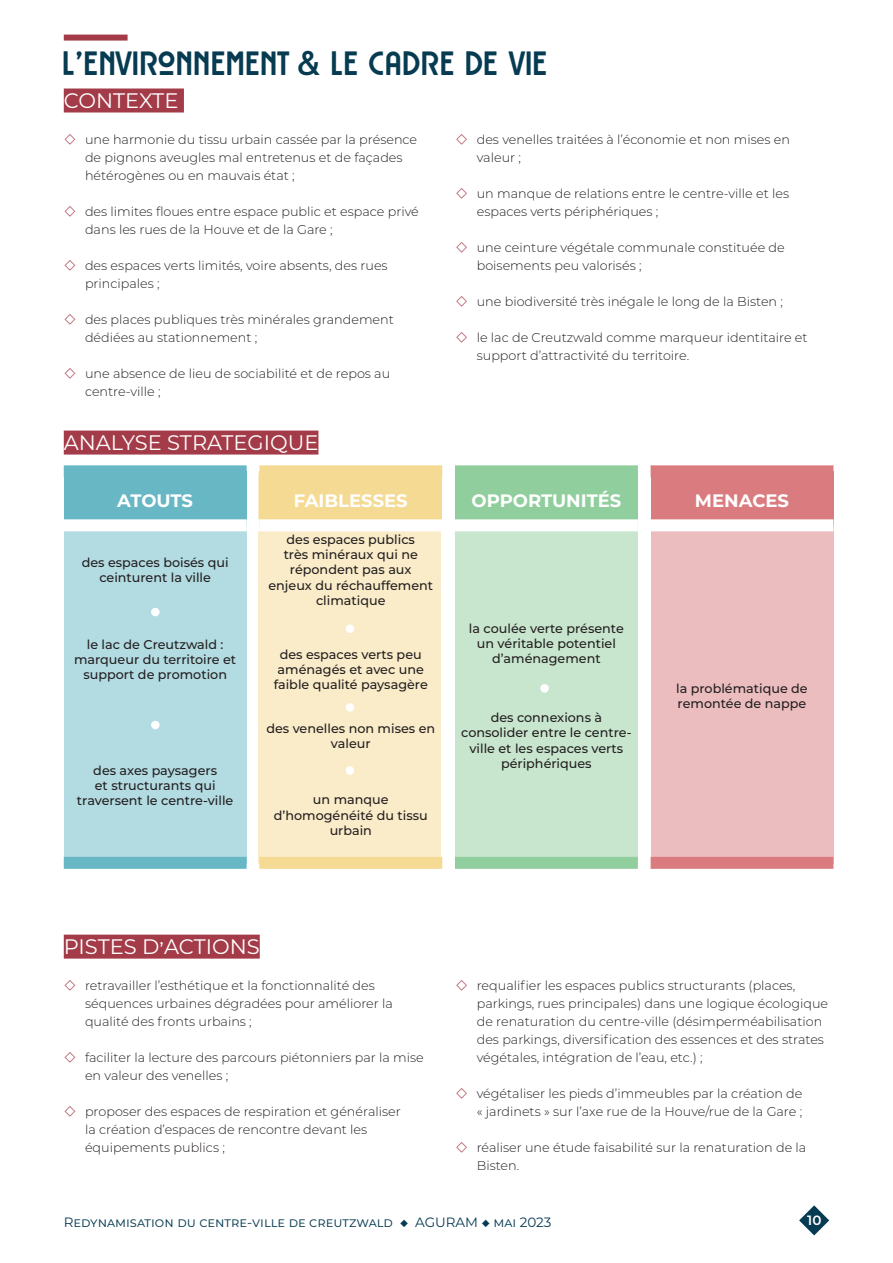
<style>
.page{position:relative;width:893px;height:1263px;background:#fff}
.page>*{position:absolute;margin:0;border:0;box-sizing:border-box;transform-origin:0 0}
.t1{font:33px "Rousseau Deco";color:#063b51}
.t2{font:21px "Montserrat";color:#fff}
.t3{font:700 18px "Montserrat";color:#fff}
.t4{font:13.5px "Montserrat";color:#063b51}
.t5{font:600 13.5px "Montserrat";color:#fff}
.t6{font:300 12.75px/18px "Montserrat";color:#231f20}
.t7{font:500 12.75px/15.3px "Montserrat";color:#231f20;text-align:center}
</style>
<div class="page">
<svg style="left:799px;top:1205px;width:30px;height:30px"></svg>
<div style="left:64px;top:473px;width:183px;height:391px;background:#b3dbe2"></div>
<div style="left:259px;top:473px;width:182px;height:391px;background:#faecc9"></div>
<div style="left:455px;top:473px;width:183px;height:391px;background:#c8e6ce"></div>
<div style="left:651px;top:473px;width:182px;height:391px;background:#ecbdbf"></div>
<div style="left:64px;top:35px;width:64px;height:6px;background:#a43b48"></div>
<div style="left:64px;top:89px;width:120px;height:24px;background:#a43b48"></div>
<div style="left:64px;top:431px;width:254px;height:24px;background:#a43b48"></div>
<div style="left:64px;top:471px;width:183px;height:54px;background:#68b7c5"></div>
<div style="left:259px;top:471px;width:183px;height:54px;background:#f5da93"></div>
<div style="left:455px;top:471px;width:183px;height:54px;background:#91ce9e"></div>
<div style="left:651px;top:471px;width:182px;height:54px;background:#da7c7f"></div>
<div style="left:64px;top:519px;width:183px;height:12px;background:#fff"></div>
<div style="left:259px;top:519px;width:183px;height:12px;background:#fff"></div>
<div style="left:455px;top:519px;width:183px;height:12px;background:#fff"></div>
<div style="left:651px;top:519px;width:182px;height:12px;background:#fff"></div>
<div style="left:64px;top:465px;width:183px;height:12px;background:#68b7c5"></div>
<div style="left:64px;top:857px;width:183px;height:12px;background:#68b7c5"></div>
<div style="left:259px;top:465px;width:183px;height:12px;background:#f5da93"></div>
<div style="left:259px;top:857px;width:183px;height:12px;background:#f5da93"></div>
<div style="left:455px;top:465px;width:183px;height:12px;background:#91ce9e"></div>
<div style="left:455px;top:857px;width:183px;height:12px;background:#91ce9e"></div>
<div style="left:651px;top:465px;width:182px;height:12px;background:#da7c7f"></div>
<div style="left:651px;top:857px;width:182px;height:12px;background:#da7c7f"></div>
<div style="left:64px;top:935px;width:196px;height:24px;background:#a43b48"></div>
<div style="left:151px;top:608px;width:9px;height:8px;background:#fff;border-radius:50%"></div>
<div style="left:346px;top:624px;width:8px;height:9px;background:#fff;border-radius:50%"></div>
<div style="left:540px;top:684px;width:9px;height:9px;background:#fff;border-radius:50%"></div>
<div style="left:346px;top:703px;width:8px;height:9px;background:#fff;border-radius:50%"></div>
<div style="left:151px;top:721px;width:9px;height:8px;background:#fff;border-radius:50%"></div>
<div style="left:346px;top:766px;width:8px;height:9px;background:#fff;border-radius:50%"></div>
<h1 class="t1" style="left:64px;top:42px;width:487px">L’ENVIRONNEMENT &amp; LE CADRE DE VIE</h1>
<h2 class="t2" style="left:64px;top:86px;width:116px">CONTEXTE</h2>
<p class="t6" style="left:85px;top:130px;width:334px">une harmonie du tissu urbain cassée par la présence de pignons aveugles mal entretenus et de façades hétérogènes ou en mauvais état ;</p>
<p class="t6" style="left:85px;top:202px;width:335px">des limites floues entre espace public et espace privé dans les rues de la Houve et de la Gare ;</p>
<p class="t6" style="left:85px;top:256px;width:304px">des espaces verts limités, voire absents, des rues principales ;</p>
<p class="t6" style="left:85px;top:310px;width:310px">des places publiques très minérales grandement dédiées au stationnement ;</p>
<p class="t6" style="left:85px;top:364px;width:307px">une absence de lieu de sociabilité et de repos au centre-ville ;</p>
<p class="t6" style="left:477px;top:130px;width:315px">des venelles traitées à l’économie et non mises en valeur ;</p>
<p class="t6" style="left:477px;top:184px;width:314px">un manque de relations entre le centre-ville et les espaces verts périphériques ;</p>
<p class="t6" style="left:477px;top:238px;width:310px">une ceinture végétale communale constituée de boisements peu valorisés ;</p>
<p class="t6" style="left:477px;top:292px;width:308px">une biodiversité très inégale le long de la Bisten ;</p>
<p class="t6" style="left:477px;top:328px;width:332px">le lac de Creutzwald comme marqueur identitaire et support d’attractivité du territoire.</p>
<h2 class="t2" style="left:64px;top:428px;width:256px">ANALYSE STRATEGIQUE</h2>
<h3 class="t3" style="left:117px;top:488px;width:77px">ATOUTS</h3>
<h3 class="t3" style="left:294px;top:488px;width:115px">FAIBLESSES</h3>
<h3 class="t3" style="left:471px;top:488px;width:151px">OPPORTUNITÉS</h3>
<h3 class="t3" style="left:695px;top:488px;width:96px">MENACES</h3>
<p class="t7" style="left:82px;top:554px;width:148px">des espaces boisés qui ceinturent la ville</p>
<p class="t7" style="left:268px;top:531px;width:166px">des espaces publics<br>très minéraux qui ne répondent pas aux enjeux du réchauffement climatique</p>
<p class="t7" style="left:74px;top:636px;width:164px">le lac de Creutzwald : marqueur du territoire et support de promotion</p>
<p class="t7" style="left:274px;top:646px;width:156px">des espaces verts peu aménagés et avec une faible qualité paysagère</p>
<p class="t7" style="left:77px;top:762px;width:158px">des axes paysagers<br>et structurants qui traversent le centre-ville</p>
<p class="t7" style="left:266px;top:720px;width:170px">des venelles non mises en valeur</p>
<p class="t7" style="left:274px;top:792px;width:155px">un manque d’homogénéité du tissu urbain</p>
<p class="t7" style="left:469px;top:620px;width:156px">la coulée verte présente un véritable potentiel d’aménagement</p>
<p class="t7" style="left:461px;top:709px;width:172px">des connexions à consolider entre le centre&shy;ville et les espaces verts périphériques</p>
<p class="t7" style="left:676px;top:680px;width:133px;text-align:left">la problématique de remontée de nappe</p>
<h2 class="t2" style="left:64px;top:932px;width:197px">PISTES D’ACTIONS</h2>
<p class="t6" style="left:85px;top:976px;width:309px">retravailler l’esthétique et la fonctionnalité des séquences urbaines dégradées pour améliorer la qualité des fronts urbains ;</p>
<p class="t6" style="left:85px;top:1048px;width:340px">faciliter la lecture des parcours piétonniers par la mise en valeur des venelles ;</p>
<p class="t6" style="left:85px;top:1102px;width:317px">proposer des espaces de respiration et généraliser la création d’espaces de rencontre devant les équipements publics ;</p>
<p class="t6" style="left:477px;top:976px;width:353px">requalifier les espaces publics structurants (places, parkings, rues principales) dans une logique écologique de renaturation du centre-ville (désimperméabilisation des parkings, diversification des essences et des strates végétales, intégration de l’eau, etc.) ;</p>
<p class="t6" style="left:477px;top:1084px;width:327px">végétaliser les pieds d’immeubles par la création de « jardinets » sur l’axe rue de la Houve/rue de la Gare ;</p>
<p class="t6" style="left:477px;top:1138px;width:331px">réaliser une étude faisabilité sur la renaturation de la<br>Bisten.</p>
<p class="t4" style="left:64px;top:1213px;width:489px">Redynamisation du centre-ville de creutzwald ◆ AGURAM ◆ mai 2023</p>
<p class="t5" style="left:807px;top:1211px;width:16px">10</p>
</div>
